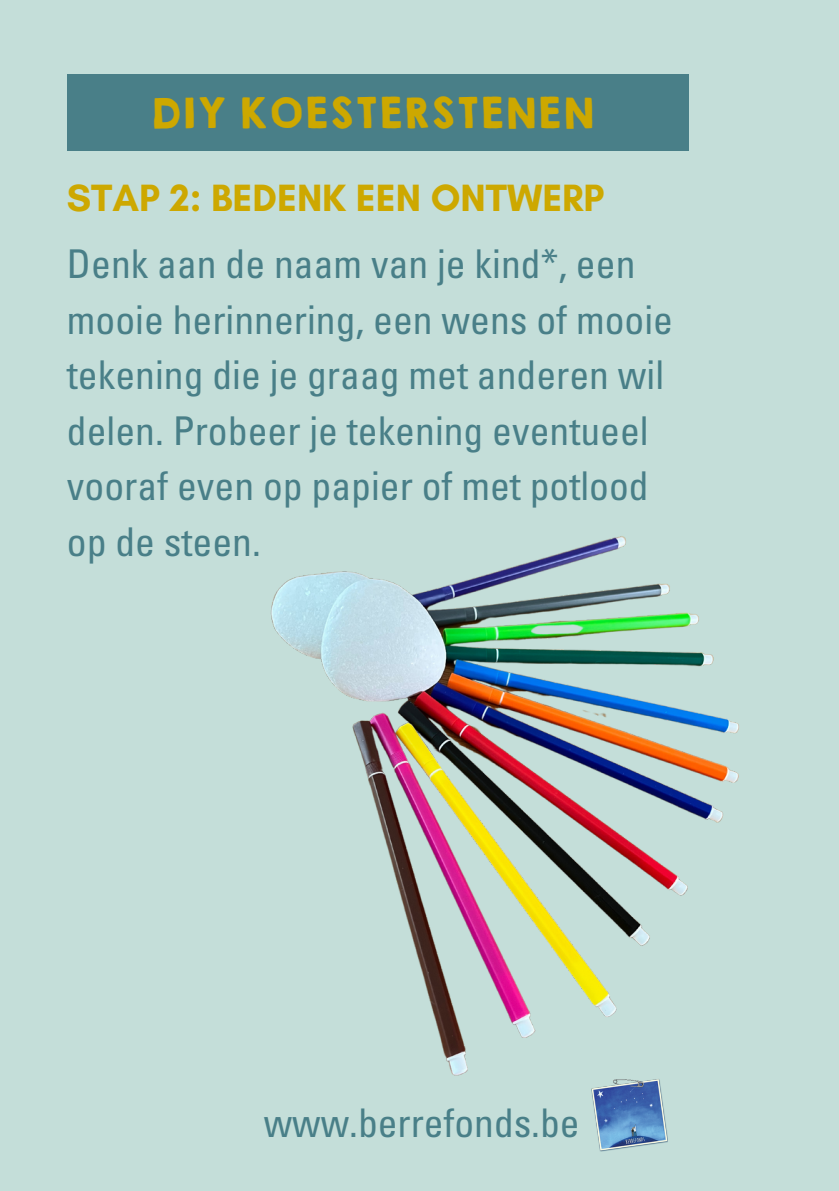
<style>
.page{position:relative;width:839px;height:1191px;background:#fff}
.page>*{position:absolute;margin:0;border:0;box-sizing:border-box;transform-origin:0 0}
.t1{font:condensed 39.6px/55.6px "Univers LT Std";color:#497f88}
.t2{font:condensed 39.4px "Univers LT Std";color:#497f88}
.t3{font:700 38.8px "Glacial Indifference";color:#cda800}
.t4{font:38px "KGHAPPY Solid";color:#cda800}
</style>
<div class="page">
<div style="left:0;top:0;width:838px;height:1191px;background:#c4ded9"></div>
<div style="left:67px;top:74px;width:621px;height:77px;background:#497f88"></div>
<img style="left:270px;top:536px;width:469px;height:540px">
<img style="left:591px;top:1079px;width:77px;height:73px">
<p class="t4" style="left:150px;top:84px;width:445px">DIY KOESTERSTENEN</p>
<p class="t3" style="left:67px;top:174px;width:539px">STAP 2: BEDENK EEN ONTWERP</p>
<p class="t1" style="left:67px;top:241px;width:607px">Denk aan de naam van je kind*, een mooie herinnering, een wens of mooie tekening die je graag met anderen wil delen. Probeer je tekening eventueel vooraf even op papier of met potlood op de steen.</p>
<p class="t2" style="left:264px;top:1109px;width:317px">www.berrefonds.be</p>
</div>
